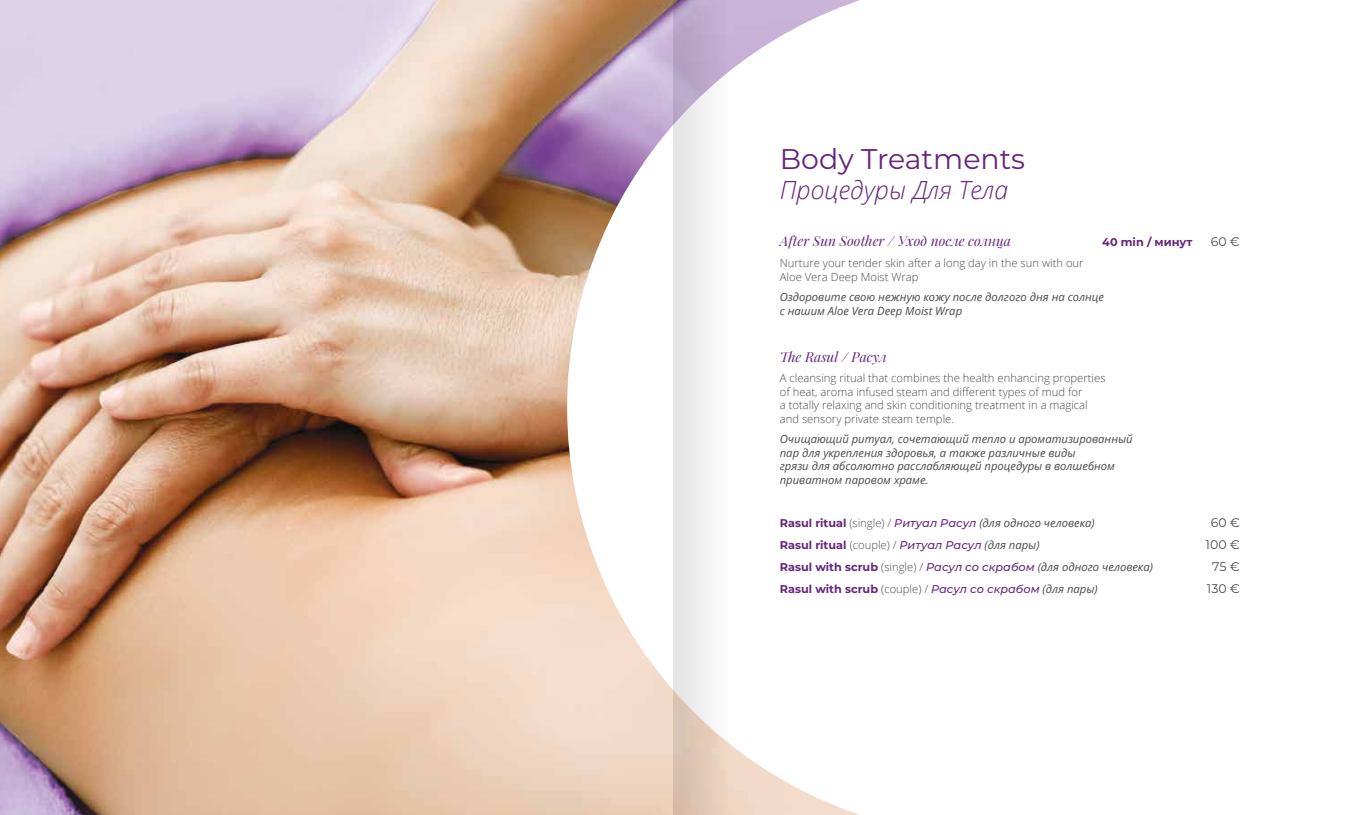
<style>
.page{position:relative;width:1347px;height:815px;background:#fff}
.page>*{position:absolute;margin:0;border:0;box-sizing:border-box;transform-origin:0 0}
.t1{font:28.38px "Montserrat";color:#65247d}
.t2{font:italic 300 25px "Open Sans";color:#65247d}
.t3{font:italic 13.75px "Playfair Display";color:#65247d}
.t4{font:12.5px "Montserrat";color:#4a4a49}
.t5{font:italic 11.25px/13.5px "Open Sans";color:#4a4a49}
.t6{font:300 11.25px/13.5px "Open Sans";color:#4a4a49}
.t7{font:700 11.25px "Montserrat";color:#65247d}
.s1{font-family:"Montserrat";font-weight:700;font-style:normal;color:#65247d}
.s2{font-weight:300;font-style:normal}
.s3{font-family:"Montserrat";font-weight:500;color:#65247d}
.s4{font-family:"Open Sans";font-weight:300;color:#4a4a49}
.s5{font-weight:500;font-style:italic}
.s6{font-family:"Open Sans";font-weight:400;font-style:italic;color:#4a4a49}
</style>
<div class="page">
<img style="left:0;top:0;width:567px;height:815px">
<svg style="left:567px;top:0;width:293px;height:815px"></svg>
<svg style="left:674px;top:0;width:106px;height:815px"></svg>
<h1 class="t1" style="left:780px;top:140px;width:247px">Body Treatments</h1>
<h2 class="t2" style="left:780px;top:173px;width:230px">Процедуры Для Тела</h2>
<p class="t3" style="left:780px;top:232px;width:233px">After Sun Soother / Уход после солнца</p>
<p class="t7" style="left:1102px;top:234px;width:92px">40 min / минут</p>
<p class="t4" style="left:1210px;top:233px;width:31px">60 €</p>
<p class="t6" style="left:780px;top:256px;width:305px">Nurture your tender skin after a long day in the sun with our<br>Aloe Vera Deep Moist Wrap</p>
<p class="t5" style="left:780px;top:290px;width:326px">Оздоровите свою нежную кожу после долгого дня на солнце с нашим Aloe Vera Deep Moist Wrap</p>
<p class="t3" style="left:780px;top:347px;width:108px">The Rasul / Расул</p>
<p class="t6" style="left:780px;top:371px;width:327px">A cleansing ritual that combines the health enhancing properties of heat, aroma infused steam and different types of mud for<br>a totally relaxing and skin conditioning treatment in a magical and sensory private steam temple.</p>
<p class="t5" style="left:780px;top:432px;width:354px">Очищающий ритуал, сочетающий тепло и ароматизированный пар для укрепления здоровья, а также различные виды<br>грязи для абсолютно расслабляющей процедуры в волшебном приватном паровом храме.</p>
<p class="t5" style="left:780px;top:515px;width:316px"><span class="s1">Rasul ritual</span> <span class="s2">(single) /</span> <span class="s3">Ритуал Расул</span> (для одного человека)</p>
<p class="t4" style="left:1210px;top:514px;width:31px">60 €</p>
<p class="t7" style="left:780px;top:537px;width:261px">Rasul ritual <span class="s4">(couple) /</span> <span class="s5">Ритуал Расул</span> <span class="s6">(для пары)</span></p>
<p class="t4" style="left:1205px;top:536px;width:36px">100 €</p>
<p class="t5" style="left:780px;top:560px;width:374px"><span class="s1">Rasul with scrub</span> <span class="s2">(single) /</span> <span class="s3">Расул со скрабом</span> (для одного человека)</p>
<p class="t4" style="left:1212px;top:558px;width:29px">75 €</p>
<p class="t7" style="left:780px;top:581px;width:319px">Rasul with scrub <span class="s4">(couple) /</span> <span class="s5">Расул со скрабом</span> <span class="s6">(для пары)</span></p>
<p class="t4" style="left:1206px;top:580px;width:35px">130 €</p>
</div>
